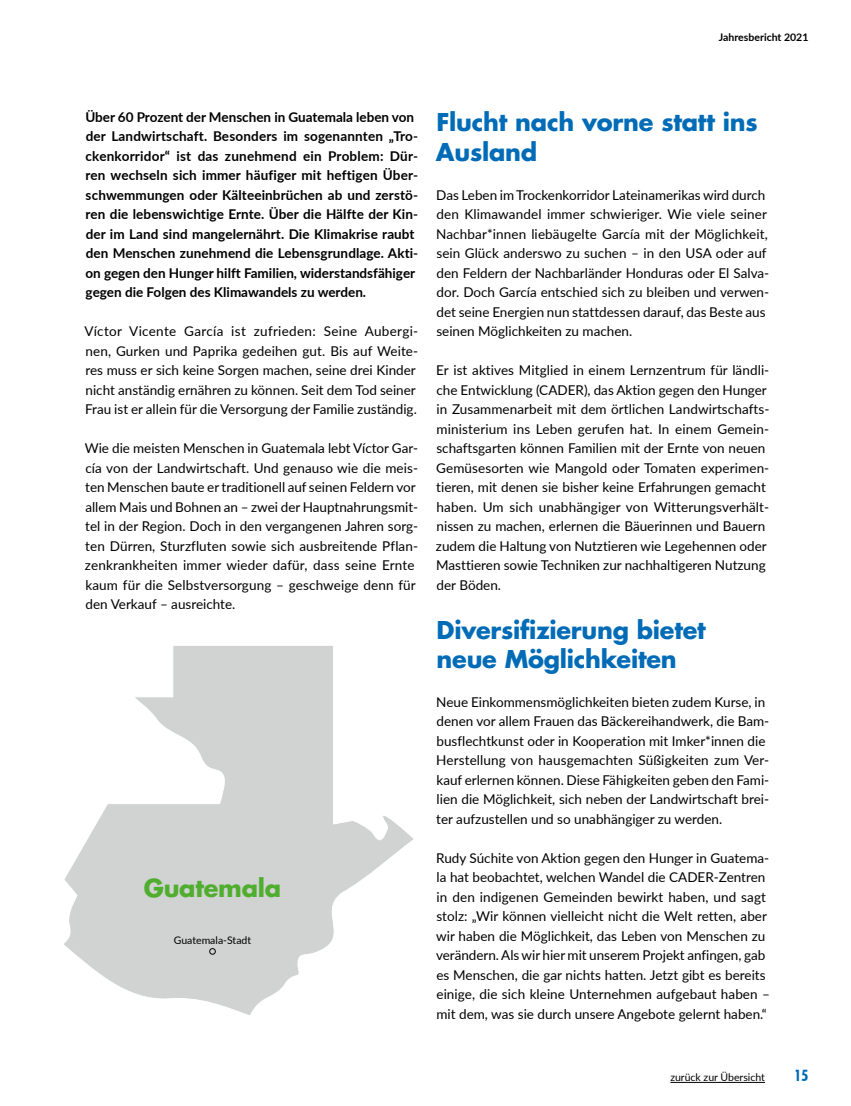
<style>
.page{position:relative;width:851px;height:1106px;background:#fff}
.page>*{position:absolute;margin:0;border:0;box-sizing:border-box;transform-origin:0 0}
.t1{font:700 24px/29.2px "Futura LT Pro";letter-spacing:-.01em;color:#006bb6}
.t2{font:700 24px "Futura LT Pro";letter-spacing:-.01em;color:#50ae2f}
.t3{font:700 condensed 15px "Futura LT Pro";color:#006bb6}
.t4{font:13.5px/19.5px "Lato";color:#000}
.t5{font:700 13.5px/19.5px "Lato";letter-spacing:.005em;color:#000}
.t6{font:10.5px "Lato";color:#000}
.t7{font:700 10.5px "Lato";color:#000}
</style>
<div class="page">
<svg style="left:64px;top:646px;width:349px;height:369px"></svg>
<div style="left:209px;top:948px;width:7px;height:6px;border:1px solid #000;border-radius:50%"></div>
<hr style="left:670px;top:1082px;width:95px;height:1px;background:#000">
<p class="t7" style="left:718px;top:30px;width:91px">Jahresbericht 2021</p>
<p class="t5" style="left:85px;top:106px;width:334px">Über 60 Prozent der Menschen in Guatemala leben von der Landwirtschaft. Besonders im sogenannten „Tro&shy;ckenkorridor“ ist das zunehmend ein Problem: Dür&shy;ren wechseln sich immer häufiger mit heftigen Über&shy;schwemmungen oder Kälteeinbrüchen ab und zerstö&shy;ren die lebenswichtige Ernte. Über die Hälfte der Kin&shy;der im Land sind mangelernährt. Die Klimakrise raubt den Menschen zunehmend die Lebensgrundlage. Akti&shy;on gegen den Hunger hilft Familien, widerstandsfähiger gegen die Folgen des Klimawandels zu werden.</p>
<p class="t4" style="left:85px;top:321px;width:335px">Víctor Vicente García ist zufrieden: Seine Aubergi&shy;nen, Gurken und Paprika gedeihen gut. Bis auf Weite&shy;res muss er sich keine Sorgen machen, seine drei Kinder nicht anständig ernähren zu können. Seit dem Tod seiner Frau ist er allein für die Versorgung der Familie zuständig.</p>
<p class="t4" style="left:85px;top:438px;width:335px">Wie die meisten Menschen in Guatemala lebt Víctor Gar&shy;cía von der Landwirtschaft. Und genauso wie die meis&shy;ten Menschen baute er traditionell auf seinen Feldern vor allem Mais und Bohnen an – zwei der Hauptnahrungsmit&shy;tel in der Region. Doch in den vergangenen Jahren sorg&shy;ten Dürren, Sturzfluten sowie sich ausbreitende Pflan&shy;zenkrankheiten immer wieder dafür, dass seine Ernte kaum für die Selbstversorgung – geschweige denn für den Verkauf – ausreichte.</p>
<h1 class="t2" style="left:144px;top:869px;width:139px">Guatemala</h1>
<p class="t6" style="left:174px;top:932px;width:79px">Guatemala-Stadt</p>
<h1 class="t1" style="left:436px;top:107px;width:323px">Flucht nach vorne statt ins<br>Ausland</h1>
<p class="t4" style="left:436px;top:184px;width:334px">Das Leben im Trockenkorridor Lateinamerikas wird durch den Klimawandel immer schwieriger. Wie viele seiner Nachbar*innen liebäugelte García mit der Möglichkeit, sein Glück anderswo zu suchen – in den USA oder auf den Feldern der Nachbarländer Honduras oder El Salva&shy;dor. Doch García entschied sich zu bleiben und verwen&shy;det seine Energien nun stattdessen darauf, das Beste aus seinen Möglichkeiten zu machen.</p>
<p class="t4" style="left:436px;top:360px;width:335px">Er ist aktives Mitglied in einem Lernzentrum für ländli&shy;che Entwicklung (CADER), das Aktion gegen den Hunger in Zusammenarbeit mit dem örtlichen Landwirtschafts&shy;ministerium ins Leben gerufen hat. In einem Gemein&shy;schaftsgarten können Familien mit der Ernte von neuen Gemüsesorten wie Mangold oder Tomaten experimen&shy;tieren, mit denen sie bisher keine Erfahrungen gemacht haben. Um sich unabhängiger von Witterungsverhält&shy;nissen zu machen, erlernen die Bäuerinnen und Bauern zudem die Haltung von Nutztieren wie Legehennen oder Masttieren sowie Techniken zur nachhaltigeren Nutzung der Böden.</p>
<h1 class="t1" style="left:436px;top:614px;width:271px">Diversifizierung bietet neue Möglichkeiten</h1>
<p class="t4" style="left:436px;top:691px;width:334px">Neue Einkommensmöglichkeiten bieten zudem Kurse, in denen vor allem Frauen das Bäckereihandwerk, die Bam&shy;busflechtkunst oder in Kooperation mit Imker*innen die Herstellung von hausgemachten Süßigkeiten zum Ver&shy;kauf erlernen können. Diese Fähigkeiten geben den Fami&shy;lien die Möglichkeit, sich neben der Landwirtschaft brei&shy;ter aufzustellen und so unabhängiger zu werden.</p>
<p class="t4" style="left:436px;top:847px;width:335px">Rudy Súchite von Aktion gegen den Hunger in Guatema&shy;la hat beobachtet, welchen Wandel die CADER-Zentren in den indigenen Gemeinden bewirkt haben, und sagt stolz: „Wir können vielleicht nicht die Welt retten, aber wir haben die Möglichkeit, das Leben von Menschen zu verändern. Als wir hier mit unserem Projekt anfingen, gab es Menschen, die gar nichts hatten. Jetzt gibt es bereits einige, die sich kleine Unternehmen aufgebaut haben – mit dem, was sie durch unsere Angebote gelernt haben.“</p>
<p class="t6" style="left:670px;top:1069px;width:96px">zurück zur Übersicht</p>
<p class="t3" style="left:793px;top:1065px;width:16px">15</p>
</div>
